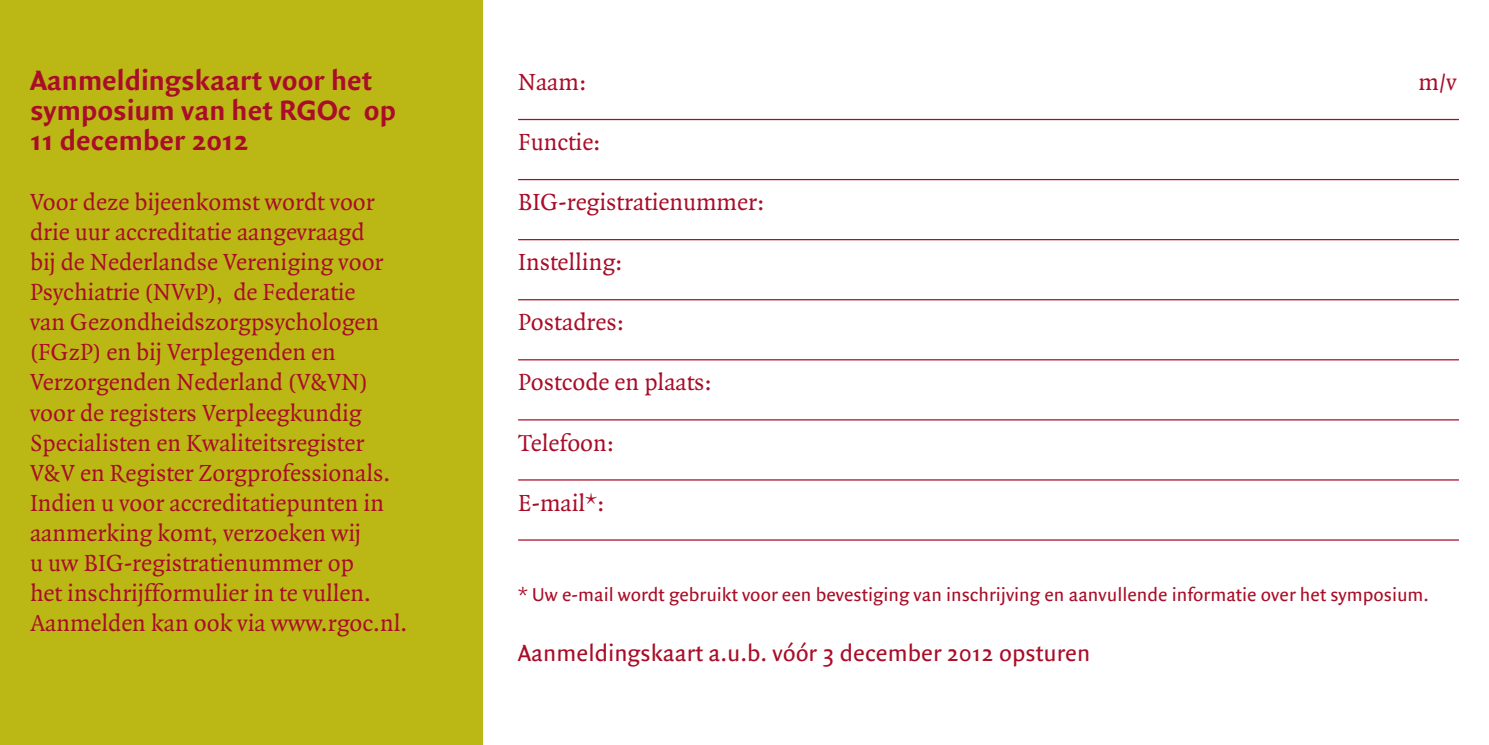
<style>
.page{position:relative;width:1489px;height:745px;background:#fff}
.page>*{position:absolute;margin:0;border:0;box-sizing:border-box;transform-origin:0 0}
.t1{font:700 30px/30px "Quadraat Sans";color:#a90d28}
.t2{font:25px/30px "Quadraat";color:#a90d28}
.t3{font:25px "Quadraat Sans";color:#a90d28}
.t4{font:20px "Quadraat Sans";color:#a90d28}
</style>
<div class="page">
<div style="left:0;top:0;width:482px;height:744px;background:#bbb816"></div>
<hr style="left:518px;top:119px;width:940px;height:1px;background:#a90d28">
<hr style="left:518px;top:179px;width:940px;height:1px;background:#a90d28">
<hr style="left:518px;top:239px;width:940px;height:1px;background:#a90d28">
<hr style="left:518px;top:299px;width:940px;height:1px;background:#a90d28">
<hr style="left:518px;top:359px;width:940px;height:1px;background:#a90d28">
<hr style="left:518px;top:419px;width:940px;height:1px;background:#a90d28">
<hr style="left:518px;top:479px;width:940px;height:1px;background:#a90d28">
<hr style="left:518px;top:539px;width:940px;height:1px;background:#a90d28">
<p class="t1" style="left:30px;top:66px;width:367px">Aanmeldingskaart voor het symposium van het RGOc op<br>11 december 2012</p>
<p class="t2" style="left:30px;top:188px;width:379px">Voor deze bijeenkomst wordt voor drie uur accreditatie aangevraagd<br>bij de Nederlandse Vereniging voor Psychiatrie (NVvP), de Federatie<br>van Gezondheidszorgpsychologen (FGzP) en bij Verplegenden en Verzorgenden Nederland (V&amp;VN) voor de registers Verpleegkundig Specialisten en Kwaliteitsregister V&amp;V en Register Zorgprofessionals.<br>Indien u voor accreditatiepunten in aanmerking komt, verzoeken wij<br>u uw BIG-registratienummer op<br>het inschrijfformulier in te vullen.<br>Aanmelden kan ook via www.rgoc.nl.</p>
<p class="t2" style="left:518px;top:68px;width:69px">Naam:</p>
<p class="t2" style="left:1418px;top:68px;width:39px">m/v</p>
<p class="t2" style="left:518px;top:128px;width:84px">Functie:</p>
<p class="t2" style="left:518px;top:188px;width:247px">BIG-registratienummer:</p>
<p class="t2" style="left:518px;top:248px;width:105px">Instelling:</p>
<p class="t2" style="left:518px;top:308px;width:107px">Postadres:</p>
<p class="t2" style="left:518px;top:368px;width:195px">Postcode en plaats:</p>
<p class="t2" style="left:518px;top:428px;width:97px">Telefoon:</p>
<p class="t2" style="left:518px;top:488px;width:88px">E-mail*:</p>
<p class="t4" style="left:518px;top:582px;width:912px">* Uw e-mail wordt gebruikt voor een bevestiging van inschrijving en aanvullende informatie over het symposium.</p>
<p class="t3" style="left:518px;top:638px;width:573px">Aanmeldingskaart a.u.b. vóór 3 december 2012 opsturen</p>
</div>
